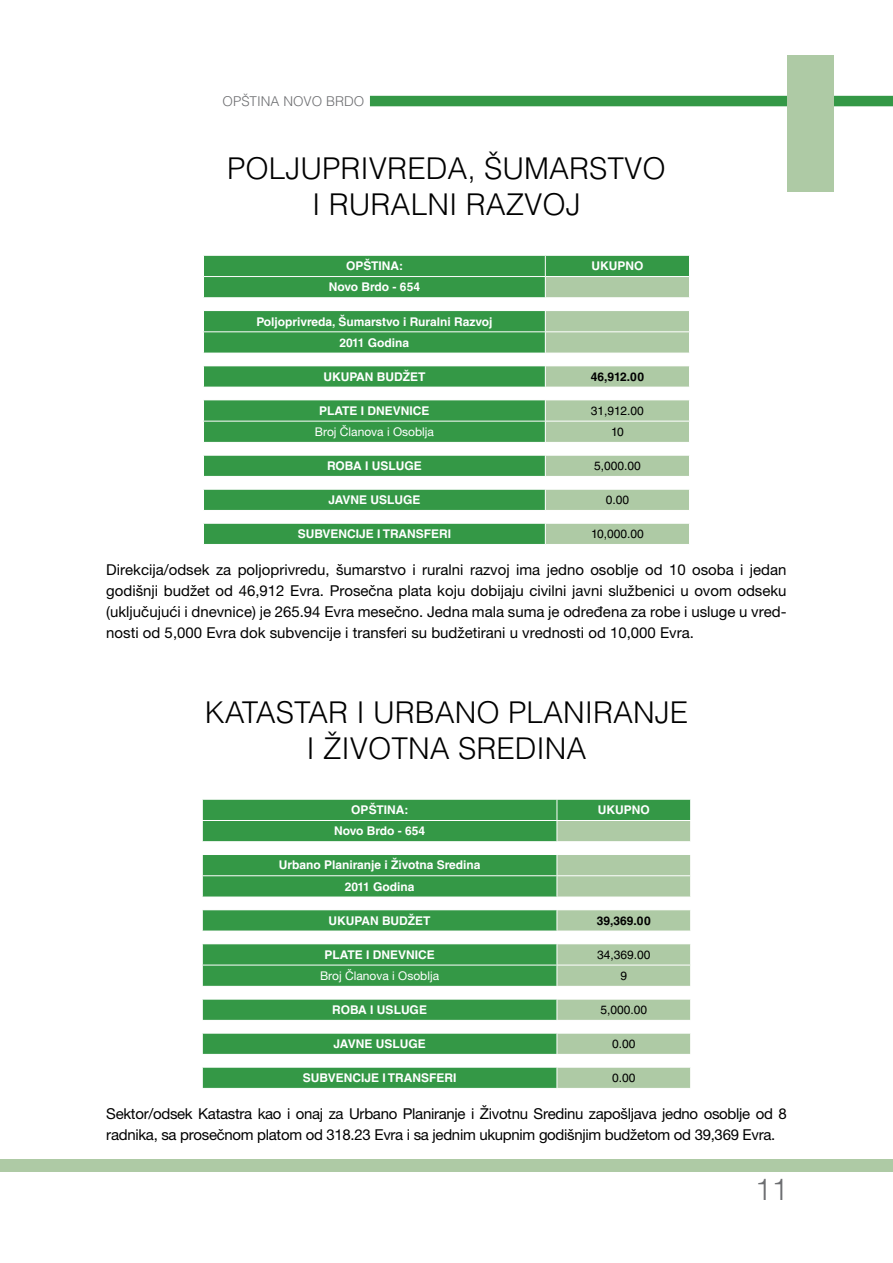
<style>
.page{position:relative;width:893px;height:1263px;background:#fff}
.page>*{position:absolute;margin:0;border:0;box-sizing:border-box;transform-origin:0 0}
.t1{font:300 30px/36px "Helvetica LT Std";color:#000;text-align:center}
.t2{font:300 30px "Helvetica LT Std";color:#6d6e71}
.t3{font:15px/21px "Helvetica Neue LT Pro";letter-spacing:-.02em;color:#000;text-align:justify}
.t4{font:300 13.5px "Helvetica LT Std";color:#6d6e71}
.t5{font:700 12px/21.3px "Helvetica LT Std";color:#fff;text-align:center}
.t6{font:12px "Helvetica LT Std";color:#000}
.t7{font:12px "Helvetica Neue LT Pro";color:#fff}
.t8{font:700 12px "Helvetica LT Std";color:#000}
</style>
<div class="page">
<div style="left:370px;top:96px;width:523px;height:10px;background:#349846"></div>
<div style="left:787px;top:55px;width:46px;height:136px;background:#aecaa5"></div>
<div style="left:0;top:1159px;width:893px;height:12px;background:#aecaa5"></div>
<div style="left:204px;top:256px;width:341px;height:288px;background:#349846"></div>
<svg style="left:204px;top:298px;width:341px;height:225px;fill:#349846"></svg>
<hr style="left:203px;top:276px;width:342px;height:1px;background:#fff">
<hr style="left:203px;top:297px;width:342px;height:1px;background:#fff">
<hr style="left:203px;top:310px;width:342px;height:1px;background:#fff">
<hr style="left:203px;top:331px;width:342px;height:1px;background:#fff">
<hr style="left:203px;top:353px;width:342px;height:1px;background:#fff">
<hr style="left:203px;top:365px;width:342px;height:1px;background:#fff">
<hr style="left:203px;top:387px;width:342px;height:1px;background:#fff">
<hr style="left:203px;top:399px;width:342px;height:1px;background:#fff">
<hr style="left:203px;top:421px;width:342px;height:1px;background:#fff">
<hr style="left:203px;top:442px;width:342px;height:1px;background:#fff">
<hr style="left:203px;top:455px;width:342px;height:1px;background:#fff">
<hr style="left:203px;top:476px;width:342px;height:1px;background:#fff">
<hr style="left:203px;top:489px;width:342px;height:1px;background:#fff">
<hr style="left:203px;top:510px;width:342px;height:1px;background:#fff">
<hr style="left:203px;top:523px;width:342px;height:1px;background:#fff">
<svg style="left:203px;top:276px;width:1px;height:248px"></svg>
<svg style="left:545px;top:256px;width:145px;height:288px"></svg>
<div style="left:203px;top:800px;width:354px;height:288px;background:#349846"></div>
<svg style="left:203px;top:842px;width:354px;height:225px;fill:#349846"></svg>
<hr style="left:202px;top:820px;width:355px;height:1px;background:#fff">
<hr style="left:202px;top:841px;width:355px;height:1px;background:#fff">
<hr style="left:202px;top:854px;width:355px;height:1px;background:#fff">
<hr style="left:202px;top:875px;width:355px;height:1px;background:#fff">
<hr style="left:202px;top:897px;width:355px;height:1px;background:#fff">
<hr style="left:202px;top:909px;width:355px;height:1px;background:#fff">
<hr style="left:202px;top:931px;width:355px;height:1px;background:#fff">
<hr style="left:202px;top:943px;width:355px;height:1px;background:#fff">
<hr style="left:202px;top:965px;width:355px;height:1px;background:#fff">
<hr style="left:202px;top:986px;width:355px;height:1px;background:#fff">
<hr style="left:202px;top:999px;width:355px;height:1px;background:#fff">
<hr style="left:202px;top:1020px;width:355px;height:1px;background:#fff">
<hr style="left:202px;top:1033px;width:355px;height:1px;background:#fff">
<hr style="left:202px;top:1054px;width:355px;height:1px;background:#fff">
<hr style="left:202px;top:1067px;width:355px;height:1px;background:#fff">
<svg style="left:202px;top:800px;width:1px;height:288px"></svg>
<svg style="left:557px;top:800px;width:134px;height:288px"></svg>
<p class="t4" style="left:223px;top:93px;width:143px">Opština NOVO BRDO</p>
<h1 class="t1" style="left:227px;top:150px;width:440px">POLJUPRIVREDA, ŠUMARSTVO<br>I RURALNI RAZVOJ</h1>
<p class="t5" style="left:346px;top:255px;width:59px">OPŠTINA:</p>
<p class="t5" style="left:591px;top:255px;width:53px">UKUPNO</p>
<p class="t5" style="left:329px;top:276px;width:93px">Novo Brdo - 654</p>
<p class="t5" style="left:256px;top:310px;width:237px">Poljoprivreda, Šumarstvo i Ruralni Razvoj<br>2011 Godina</p>
<p class="t5" style="left:323px;top:366px;width:103px">UKUPAN BUDŽET</p>
<p class="t8" style="left:591px;top:369px;width:55px">46,912.00</p>
<p class="t5" style="left:319px;top:400px;width:112px">PLATE I DNEVNICE</p>
<p class="t6" style="left:591px;top:404px;width:54px">31,912.00</p>
<p class="t7" style="left:315px;top:425px;width:121px">Broj Članova i Osoblja</p>
<p class="t6" style="left:611px;top:425px;width:14px">10</p>
<p class="t5" style="left:327px;top:455px;width:96px">ROBA I USLUGE</p>
<p class="t6" style="left:594px;top:459px;width:48px">5,000.00</p>
<p class="t5" style="left:328px;top:489px;width:94px">JAVNE USLUGE</p>
<p class="t6" style="left:606px;top:493px;width:25px">0.00</p>
<p class="t5" style="left:298px;top:523px;width:155px">SUBVENCIJE I TRANSFERI</p>
<p class="t6" style="left:591px;top:527px;width:54px">10,000.00</p>
<p class="t3" style="left:106px;top:559px;width:682px">Direkcija/odsek za poljoprivredu, šumarstvo i ruralni razvoj ima jedno osoblje od 10 osoba i jedan godišnji budžet od 46,912 Evra. Prosečna plata koju dobijaju civilni javni službenici u ovom odseku (uključujući i dnevnice) je 265.94 Evra mesečno. Jedna mala suma je određena za robe i usluge u vred&shy;nosti od 5,000 Evra dok subvencije i transferi su budžetirani u vrednosti od 10,000 Evra.</p>
<h1 class="t1" style="left:306px;top:694px;width:383px;text-align:left;text-indent:-102px">KATASTAR I URBAN O PLANI RANJE<br>I ŽIVOTNA</h1>
<h1 class="t1" style="left:458px;top:730px;width:95px">SREDINA</h1>
<p class="t5" style="left:351px;top:799px;width:59px">OPŠTINA:</p>
<p class="t5" style="left:598px;top:799px;width:53px">UKUPNO</p>
<p class="t5" style="left:334px;top:820px;width:93px">Novo Brdo - 654</p>
<p class="t5" style="left:279px;top:854px;width:203px">Urbano Planiranje i Životna Sredina<br>2011 Godina</p>
<p class="t5" style="left:329px;top:910px;width:103px">UKUPAN BUDŽET</p>
<p class="t8" style="left:597px;top:913px;width:55px">39,369.00</p>
<p class="t5" style="left:324px;top:944px;width:112px">PLATE I DNEVNICE</p>
<p class="t6" style="left:597px;top:947px;width:55px">34,369.00</p>
<p class="t7" style="left:320px;top:968px;width:121px">Broj Članova i Osoblja</p>
<p class="t6" style="left:620px;top:969px;width:8px">9</p>
<p class="t5" style="left:332px;top:999px;width:96px">ROBA I USLUGE</p>
<p class="t6" style="left:600px;top:1003px;width:48px">5,000.00</p>
<p class="t5" style="left:334px;top:1033px;width:94px">JAVNE USLUGE</p>
<p class="t6" style="left:612px;top:1037px;width:25px">0.00</p>
<p class="t5" style="left:303px;top:1067px;width:155px">SUBVENCIJE I TRANSFERI</p>
<p class="t6" style="left:612px;top:1071px;width:25px">0.00</p>
<p class="t3" style="left:106px;top:1103px;width:682px">Sektor/odsek Katastra kao i onaj za Urbano Planiranje i Životnu Sredinu zapošljava jedno osoblje od 8 radnika, sa prosečnom platom od 318.23 Evra i sa jednim ukupnim godišnjim budžetom od 39,369 Evra.</p>
<h1 class="t2" style="left:755px;top:1170px;width:35px">11</h1>
</div>
